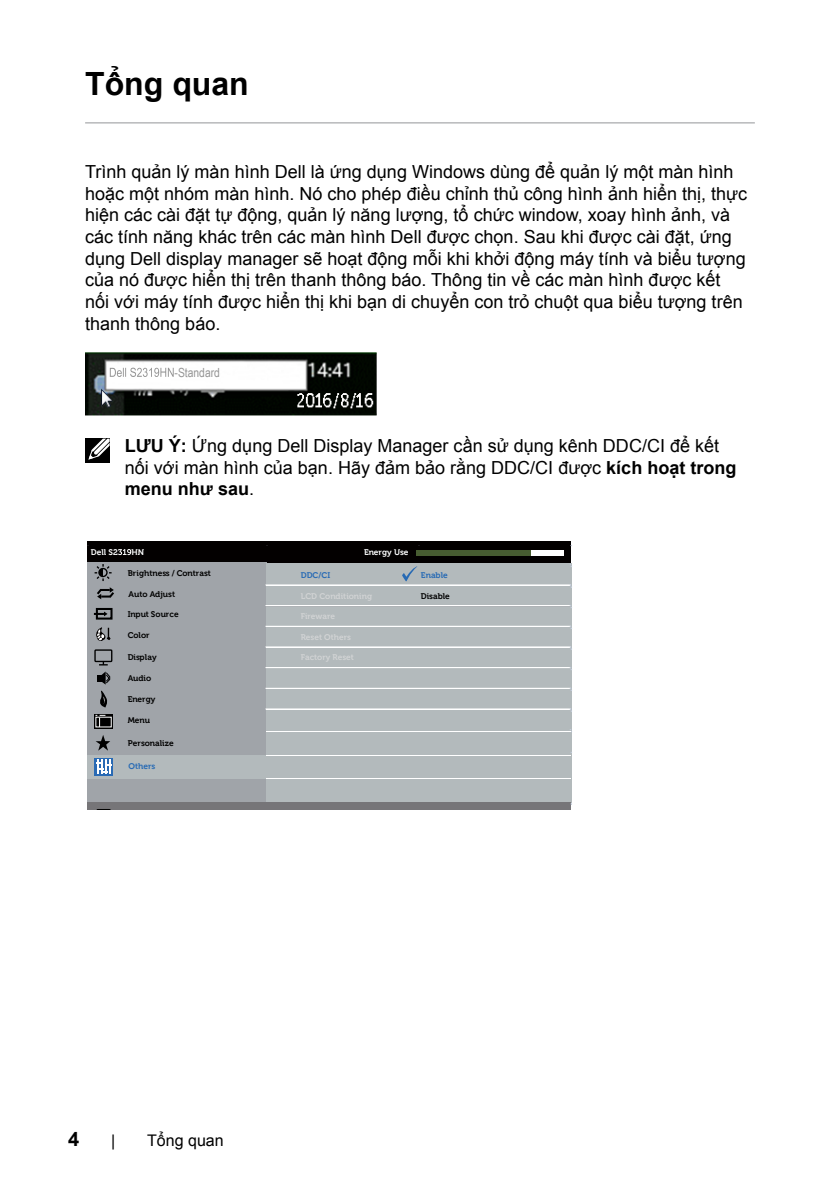
<style>
.page{position:relative;width:840px;height:1191px;background:#fff}
.page>*{position:absolute;margin:0;border:0;box-sizing:border-box;transform-origin:0 0}
.t1{font:700 32px "Arial";color:#000}
.t2{font:700 20px "Arial";color:#000}
.t3{font:18px/21.6px "Arial";color:#000}
.t4{font:16px "Arial";color:#000}
.t5{font:12.6px "Arial Narrow";color:#959595}
.t6{font:700 8.2px "Museo For Dell";color:#000}
.t7{font:700 8.2px "Museo For Dell";color:#d1d3d4}
.t8{font:700 8.2px "Museo For Dell";color:#276ab4}
.t9{font:700 8.2px "Museo For Dell";color:#fff}
.s1{font-weight:700}
</style>
<div class="page">
<hr style="left:85px;top:122px;width:669px;height:1px;background:#939598">
<img style="left:85px;top:353px;width:291px;height:63px">
<svg style="left:110px;top:368px;width:64px;height:9px"></svg>
<div style="left:85px;top:439px;width:24px;height:24px;background:#000"></div>
<svg style="left:87px;top:438px;width:23px;height:22px"></svg>
<div style="left:87px;top:541px;width:483px;height:22px;background:#030000"></div>
<div style="left:87px;top:563px;width:180px;height:239px;background:#a0a4a9"></div>
<div style="left:266px;top:563px;width:305px;height:239px;background:#b3babc"></div>
<div style="left:87px;top:802px;width:483px;height:7px;background:#767578"></div>
<svg style="left:118px;top:549px;width:13px;height:6px"></svg>
<div style="left:416px;top:550px;width:147px;height:5px;background:#fff"></div>
<div style="left:416px;top:550px;width:115px;height:5px;background:#475c31"></div>
<div style="left:96px;top:608px;width:16px;height:11px;border:2px solid #000"></div>
<svg style="left:94px;top:611px;width:13px;height:5px"></svg>
<svg style="left:96px;top:735px;width:14px;height:15px"></svg>
<svg style="left:94px;top:714px;width:19px;height:14px"></svg>
<svg style="left:95px;top:715px;width:10px;height:12px"></svg>
<div style="left:94px;top:649px;width:18px;height:13px;border:1px solid #000"></div>
<svg style="left:99px;top:661px;width:9px;height:4px"></svg>
<hr style="left:266px;top:584px;width:304px;height:1px;background:#fff">
<hr style="left:266px;top:585px;width:304px;height:1px;background:#fff">
<hr style="left:266px;top:605px;width:304px;height:1px;background:#fff">
<hr style="left:266px;top:626px;width:304px;height:1px;background:#fff">
<hr style="left:266px;top:646px;width:304px;height:1px;background:#fff">
<hr style="left:266px;top:647px;width:304px;height:1px;background:#fff">
<hr style="left:266px;top:667px;width:304px;height:1px;background:#fff">
<hr style="left:266px;top:688px;width:304px;height:1px;background:#fff">
<hr style="left:266px;top:708px;width:304px;height:1px;background:#fff">
<hr style="left:266px;top:709px;width:304px;height:1px;background:#fff">
<hr style="left:266px;top:731px;width:304px;height:1px;background:#fff">
<svg style="left:100px;top:690px;width:7px;height:17px"></svg>
<svg style="left:96px;top:627px;width:14px;height:14px"></svg>
<hr style="left:266px;top:755px;width:304px;height:1px;background:#fff">
<svg style="left:97px;top:671px;width:13px;height:13px"></svg>
<svg style="left:94px;top:564px;width:20px;height:35px"></svg>
<div style="left:87px;top:755px;width:179px;height:24px;background:#b3babc"></div>
<div style="left:95px;top:758px;width:18px;height:17px;background:#296ab4"></div>
<svg style="left:96px;top:759px;width:16px;height:15px"></svg>
<svg style="left:402px;top:566px;width:15px;height:15px"></svg>
<hr style="left:266px;top:778px;width:304px;height:1px;background:#fff">
<h1 class="t1" style="left:85px;top:63px;width:165px">Tổng quan</h1>
<p class="t3" style="left:85px;top:161px;width:663px">Trình quản lý màn hình Dell là ứng dụng Windows dùng để quản lý một màn hì nh hoặc một nhóm màn hì nh. Nó cho phép điều chỉnh thủ công hình ảnh hiển thị, thực hiện các cài đặt tự động, quản lý năng lượng, tổ chức window, xoay hình ảnh, và các tính năng khác trên các màn hình Dell được chọn. Sau khi được cài đặt, ứng dụng Dell display manager sẽ hoạt động mỗi khi khởi động máy tính và biểu tượng của nó được hiển thị trên thanh thông báo. Thông tin về các màn hình được kết nối với máy tính được hiển thị khi bạn di chuyển con trỏ chuột qua biểu tượng trên thanh thông báo.</p>
<p class="t5" style="left:174px;top:363px;width:47px">-Standard</p>
<p class="t3" style="left:125px;top:435px;width:612px"><span class="s1">LƯU Ý:</span> Ứng dụng Dell Display Manager cần sử dụng kênh DDC/CI để kết nối với màn hình của bạn. Hãy đảm bảo rằng DDC/CI được <span class="s1">kích hoạt trong menu như sau</span>.</p>
<p class="t9" style="left:91px;top:547px;width:28px">Dell S2</p>
<p class="t9" style="left:131px;top:547px;width:14px">HN</p>
<p class="t9" style="left:364px;top:547px;width:46px">Energy Use</p>
<p class="t6" style="left:128px;top:568px;width:84px">Brightness / Contrast</p>
<p class="t6" style="left:128px;top:589px;width:48px">Auto Adjust</p>
<p class="t6" style="left:128px;top:609px;width:52px">Input Source</p>
<p class="t6" style="left:128px;top:653px;width:30px">Display</p>
<p class="t6" style="left:128px;top:694px;width:29px">Energy</p>
<p class="t6" style="left:128px;top:715px;width:24px">Menu</p>
<p class="t6" style="left:128px;top:738px;width:47px">Personalize</p>
<p class="t6" style="left:128px;top:630px;width:23px">Color</p>
<p class="t6" style="left:128px;top:673px;width:25px">Audio</p>
<p class="t8" style="left:128px;top:762px;width:29px">Others</p>
<p class="t8" style="left:300px;top:571px;width:31px">DDC/CI</p>
<p class="t7" style="left:300px;top:591px;width:73px">LCD Conditioning</p>
<p class="t7" style="left:300px;top:632px;width:52px">Reset Others</p>
<p class="t7" style="left:300px;top:652px;width:55px">Factory Reset</p>
<p class="t7" style="left:300px;top:612px;width:36px">Fireware</p>
<p class="t8" style="left:420px;top:571px;width:28px">Enable</p>
<p class="t6" style="left:420px;top:591px;width:30px">Disable</p>
<p class="t2" style="left:68px;top:1125px;width:13px">4</p>
<p class="t4" style="left:111px;top:1129px;width:6px">|</p>
<p class="t4" style="left:147px;top:1129px;width:78px">Tổng quan</p>
</div>
